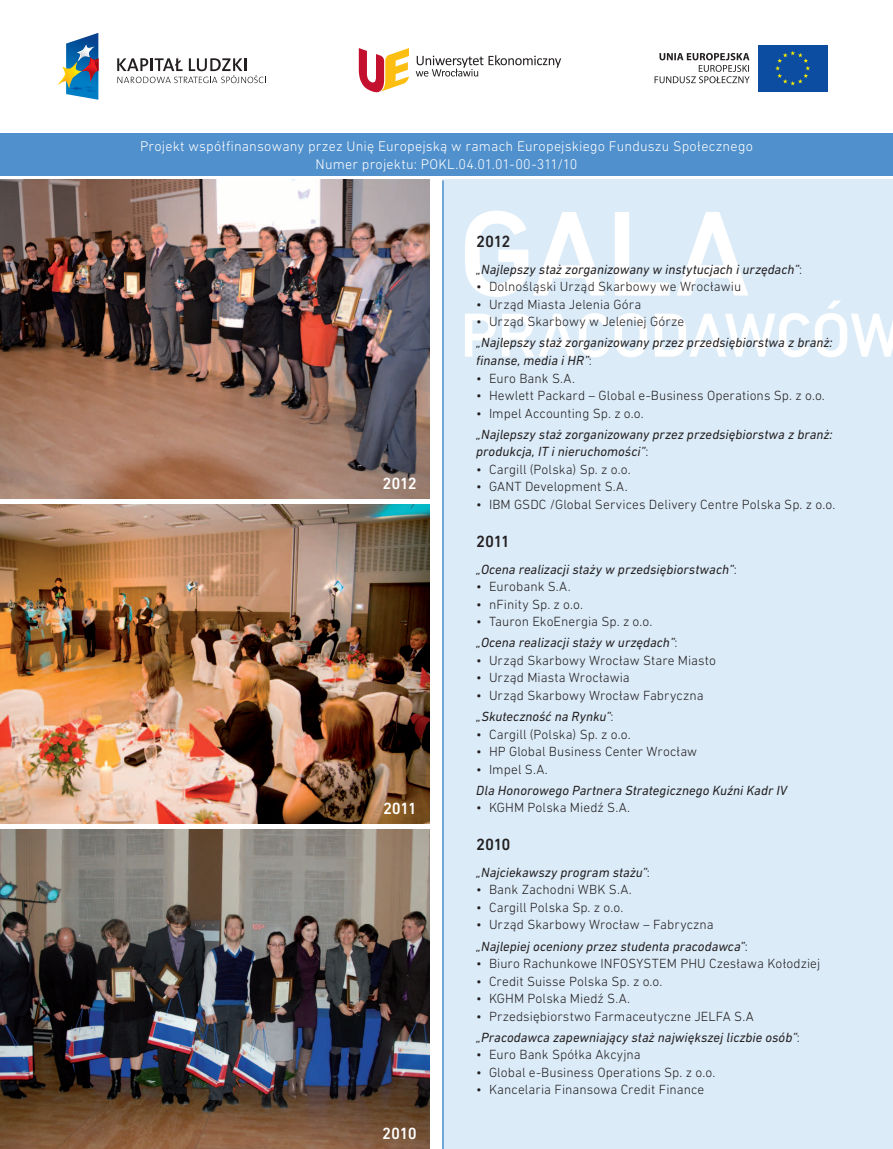
<style>
.page{position:relative;width:893px;height:1149px;background:#fff}
.page>*{position:absolute;margin:0;border:0;box-sizing:border-box;transform-origin:0 0}
.t1{font:500 16.5px "DIN Next LT Pro";letter-spacing:-.04em;color:#231f20}
.t2{font:500 16.5px "DIN Next LT Pro";letter-spacing:-.04em;color:#fff}
.t3{font:300 14.25px/17.1px "DIN Next LT Pro";letter-spacing:.015em;color:#fff;text-align:center}
.t4{font:300 13.5px/21px "DIN Next LT Pro";letter-spacing:.005em;color:#231f20}
.t5{font:italic 13.5px/21px "DIN Next LT Pro";letter-spacing:.005em;color:#231f20}
.s1{font-weight:300;font-style:normal}
.s2{font-weight:400;font-style:italic}
</style>
<div class="page">
<div style="left:442px;top:180px;width:451px;height:968px;background:#dbebf8"></div>
<svg style="left:465px;top:210px;width:428px;height:147px"></svg>
<div style="left:758px;top:45px;width:69px;height:46px;background:#0d4da1"></div>
<svg style="left:775px;top:51px;width:35px;height:34px"></svg>
<svg style="left:655px;top:53px;width:95px;height:30px"></svg>
<svg style="left:117px;top:58px;width:149px;height:25px"></svg>
<svg style="left:58px;top:33px;width:40px;height:67px"></svg>
<svg style="left:359px;top:48px;width:50px;height:44px"></svg>
<svg style="left:416px;top:55px;width:145px;height:21px"></svg>
<hr style="left:442px;top:180px;width:2px;height:968px;background:#5090cc">
<img style="left:0;top:504px;width:429px;height:319px">
<img style="left:0;top:829px;width:429px;height:319px">
<img style="left:0;top:180px;width:429px;height:319px">
<div style="left:0;top:133px;width:893px;height:43px;background:#5090cc"></div>
<p class="t3" style="left:140px;top:138px;width:614px">Projekt współfinansowany przez Unię Europejską w ramach Europejskiego Funduszu Społecznego<br>Numer projektu: POKL.04.01.01-00-311/10</p>
<p class="t2" style="left:383px;top:474px;width:36px">2012</p>
<p class="t2" style="left:383px;top:799px;width:35px">2011</p>
<p class="t2" style="left:382px;top:1123px;width:36px">2010</p>
<p class="t1" style="left:476px;top:231px;width:36px">2012</p>
<p class="t5" style="left:476px;top:258px;width:327px">„Najlepszy staż zorganizowany w instytucjach i urzędach”<span class="s1">:</span></p>
<p class="t4" style="left:476px;top:276px;width:266px">• Dolnośląski Urząd Skarbowy we Wrocławiu</p>
<p class="t4" style="left:476px;top:293px;width:167px">• Urząd Miasta Jelenia Góra</p>
<p class="t4" style="left:476px;top:311px;width:209px">• Urząd Skarbowy w Jeleniej Górze</p>
<p class="t5" style="left:476px;top:334px;width:358px;line-height:17.5px">„Najlepszy staż zorganizowany przez przedsiębiorstwa z branż: finanse, media i HR”<span class="s1">:</span></p>
<p class="t4" style="left:476px;top:367px;width:100px">• Euro Bank S.A.</p>
<p class="t4" style="left:476px;top:385px;width:350px">• Hewlett Packard – Global e-Business Operations Sp. z o.o.</p>
<p class="t4" style="left:476px;top:402px;width:169px">• Impel Accounting Sp. z o.o.</p>
<p class="t5" style="left:476px;top:425px;width:358px;line-height:17.5px">„Najlepszy staż zorganizowany przez przedsiębiorstwa z branż: produkcja, IT i nieruchomości”<span class="s1">:</span></p>
<p class="t4" style="left:476px;top:458px;width:156px">• Cargill (Polska) Sp. z o.o.</p>
<p class="t4" style="left:476px;top:476px;width:153px">• GANT Development S.A.</p>
<p class="t4" style="left:476px;top:493px;width:361px">• IBM GSDC /Global Services Delivery Centre Polska Sp. z o.o.</p>
<p class="t1" style="left:476px;top:531px;width:35px">2011</p>
<p class="t5" style="left:476px;top:558px;width:262px">„Ocena realizacji staży w przedsiębiorstwach”<span class="s1">:</span></p>
<p class="t4" style="left:476px;top:575px;width:96px">• Eurobank S.A.</p>
<p class="t4" style="left:476px;top:593px;width:108px">• nFinity Sp. z o.o.</p>
<p class="t5" style="left:476px;top:610px;width:203px"><span class="s1">• Tauron EkoEnergia Sp. z o.o. </span>„Ocena realizacji staży w urzędach”<span class="s1">:</span></p>
<p class="t4" style="left:476px;top:649px;width:241px">• Urząd Skarbowy Wrocław Stare Miasto</p>
<p class="t4" style="left:476px;top:667px;width:155px">• Urząd Miasta Wrocławia</p>
<p class="t4" style="left:476px;top:684px;width:229px">• Urząd Skarbowy Wrocław Fabryczna <span class="s2">„Skuteczność na Rynku”</span>:</p>
<p class="t4" style="left:476px;top:723px;width:156px">• Cargill (Polska) Sp. z o.o.</p>
<p class="t4" style="left:476px;top:740px;width:222px">• HP Global Business Center Wrocław</p>
<p class="t4" style="left:476px;top:758px;width:73px">• Impel S.A.</p>
<p class="t5" style="left:476px;top:779px;width:312px">Dla Honorowego Partnera Strategicznego Kuźni Kadr IV</p>
<p class="t4" style="left:476px;top:796px;width:155px">• KGHM Polska Miedź S.A.</p>
<p class="t1" style="left:476px;top:834px;width:36px">2010</p>
<p class="t5" style="left:476px;top:861px;width:175px">„Najciekawszy program stażu”<span class="s1">:</span></p>
<p class="t4" style="left:476px;top:878px;width:157px">• Bank Zachodni WBK S.A.</p>
<p class="t4" style="left:476px;top:896px;width:149px">• Cargill Polska Sp. z o.o.</p>
<p class="t5" style="left:476px;top:913px;width:273px"><span class="s1">• Urząd Skarbowy Wrocław – Fabryczna </span>„Najlepiej oceniony przez studenta pracodawca”<span class="s1">:</span></p>
<p class="t4" style="left:476px;top:952px;width:346px">• Biuro Rachunkowe INFOSYSTEM PHU Czesława Kołodziej</p>
<p class="t4" style="left:476px;top:970px;width:188px">• Credit Suisse Polska Sp. z o.o.</p>
<p class="t4" style="left:476px;top:987px;width:155px">• KGHM Polska Miedź S.A.</p>
<p class="t5" style="left:476px;top:1005px;width:325px"><span class="s1">• Przedsiębiorstwo Farmaceutyczne JELFA S.A </span>„Pracodawca zapewniający staż największej liczbie osób”<span class="s1">:</span></p>
<p class="t4" style="left:476px;top:1043px;width:166px">• Euro Bank Spółka Akcyjna</p>
<p class="t4" style="left:476px;top:1061px;width:241px">• Global e-Business Operations Sp. z o.o.</p>
<p class="t4" style="left:476px;top:1078px;width:230px">• Kancelaria Finansowa Credit Finance</p>
</div>
